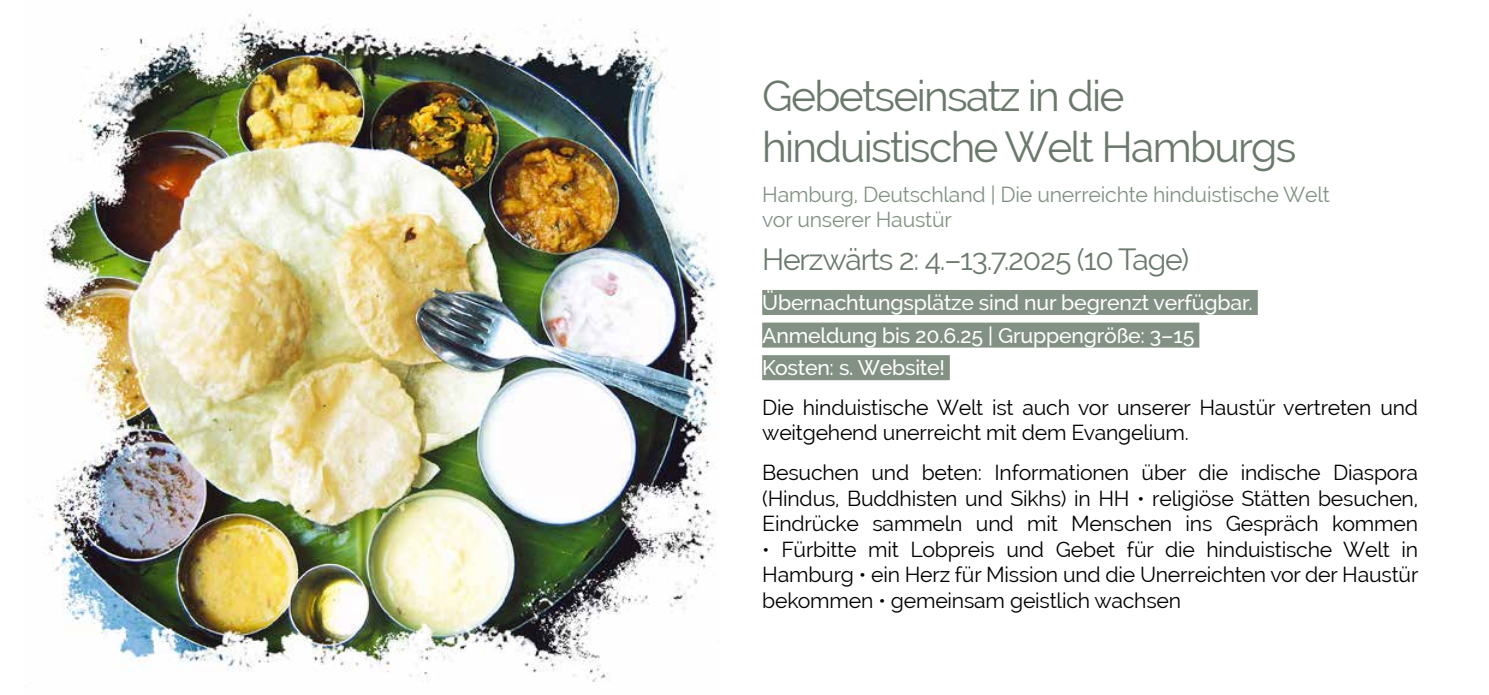
<style>
.page{position:relative;width:1489px;height:695px;background:#fff}
.page>*{position:absolute;margin:0;border:0;box-sizing:border-box;transform-origin:0 0}
.t1{font:42.5px/51px "Raleway";letter-spacing:-.04em;color:#6b796d}
.t2{font:30px "Raleway";letter-spacing:-.04em;color:#6b796d}
.t3{font:21.25px/25.5px "Raleway";letter-spacing:-.01em;color:#000;text-align:justify}
.t4{font:500 21.25px/32.5px "Raleway";letter-spacing:-.01em;color:#fff}
.t5{font:21.25px/25.5px "Raleway";letter-spacing:-.01em;color:#829183}
</style>
<div class="page">
<img style="left:39px;top:13px;width:677px;height:669px">
<div style="left:762px;top:290px;width:495px;height:25px;background:#829183"></div>
<div style="left:762px;top:322px;width:437px;height:25px;background:#829183"></div>
<div style="left:762px;top:355px;width:187px;height:25px;background:#829183"></div>
<h1 class="t1" style="left:762px;top:70px;width:536px">Gebetseinsatz in die hinduistische Welt Hamburgs</h1>
<p class="t5" style="left:762px;top:181px;width:569px">Hamburg, Deutschland | Die unerreichte hinduistische Welt vor unserer Haustür</p>
<h2 class="t2" style="left:762px;top:242px;width:428px">Herzwärts 2: 4.–13.7.2025 (10 Tage)</h2>
<p class="t4" style="left:762px;top:286px;width:492px">Übernachtungsplätze sind nur begrenzt verfügbar.<br>Anmeldung bis 20.6.25 | Gruppengröße: 3–15<br>Kosten: s. Website!</p>
<p class="t3" style="left:762px;top:394px;width:657px">Die hinduistische Welt ist auch vor unserer Haustür vertreten und weitgehend unerreicht mit dem Evangelium.</p>
<p class="t3" style="left:762px;top:459px;width:657px">Besuchen und beten: Informationen über die indische Diaspora (Hindus, Buddhisten und Sikhs) in HH • religiöse Stätten besuchen, Eindrücke sammeln und mit Menschen ins Gespräch kommen</p>
<p class="t3" style="left:762px;top:536px;width:657px">• Fürbitte mit Lobpreis und Gebet für die hinduistische Welt in Hamburg • ein Herz für Mission und die Unerreichten vor der Haustür bekommen • gemeinsam geistlich wachsen</p>
</div>
